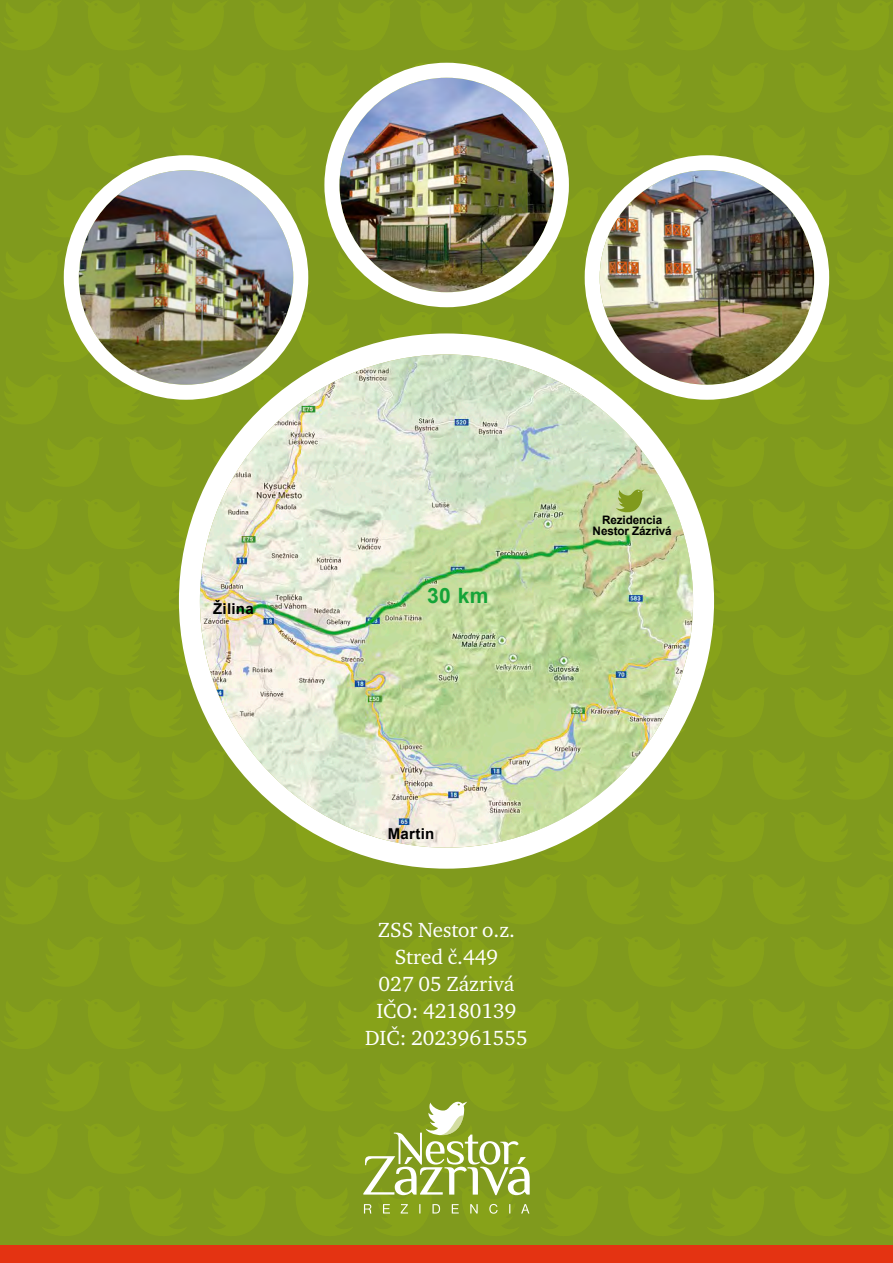
<style>
.page{position:relative;width:893px;height:1263px;background:#fff}
.page>*{position:absolute;margin:0;border:0;box-sizing:border-box;transform-origin:0 0}
.t1{font:21px/27px "Charter ITC Pro";color:#fff;text-align:center}
.t2{font:700 21px "Arial";color:#14a438}
.t3{font:700 15px "Arial";letter-spacing:.02em;color:#000}
.t4{font:700 11.7px/11.7px "Arial";letter-spacing:-.01em;color:#000;text-align:center}
</style>
<div class="page">
<div style="left:0;top:1246px;width:893px;height:17px;background:#e43312"></div>
<img style="left:200px;top:354px;width:493px;height:494px;border-radius:247px">
<img style="left:0;top:0;width:893px;height:613px">
<svg style="left:0;top:623px;width:893px;height:614px;background:#92aa3b"></svg>
<p class="t3" style="left:213px;top:599px;width:42px">Žilina</p>
<p class="t2" style="left:427px;top:581px;width:63px">30 km</p>
<p class="t4" style="left:593px;top:514px;width:81px">Rezidencia<br>Nestor Zázrivá</p>
<p class="t3" style="left:388px;top:824px;width:48px">Martin</p>
<p class="t1" style="left:365px;top:916px;width:164px">ZSS Nestor o.z.<br>Stred č.449<br>027 05 Zázrivá<br>IČO: 42180139<br>DIČ: 2023961555</p>
</div>
